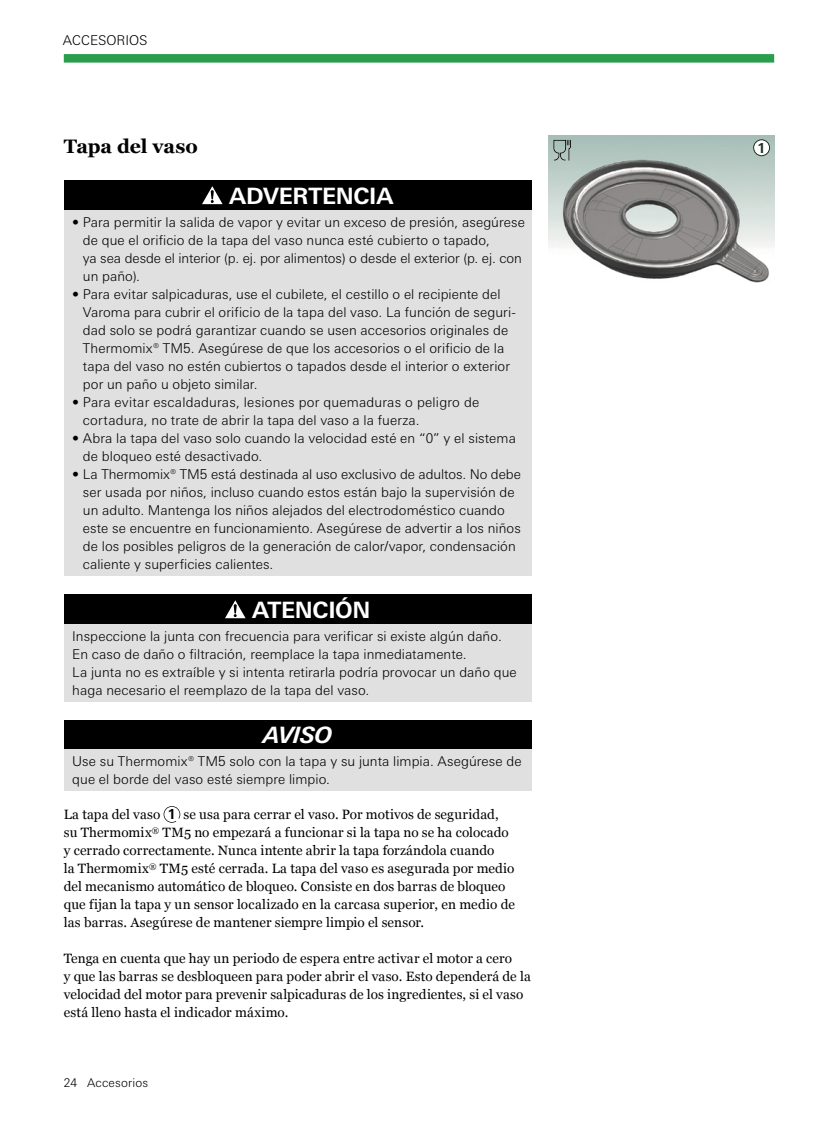
<style>
.page{position:relative;width:838px;height:1127px;background:#fff}
.page>*{position:absolute;margin:0;border:0;box-sizing:border-box;transform-origin:0 0}
.t1{font:700 22.5px "Univers Next W1 G";letter-spacing:-.015em;color:#fff}
.t2{font:italic 700 22.5px "Univers Next W1 G";letter-spacing:-.025em;color:#fff}
.t3{font:700 19.5px "Georgia";letter-spacing:-.005em;color:#000}
.t4{font:700 13.8px "Univers Next W1 G";color:#203025}
.t5{font:300 13.5px/18px "Univers Next W1 G";letter-spacing:.005em;color:#000}
.t6{font:13.5px/18px "Georgia";letter-spacing:.01em;color:#000}
.t7{font:300 12px "Univers Next W1 G";letter-spacing:.01em;color:#000}
.s1{font-family:"Univers Next W1 G";font-weight:700;font-size:13.8px}
</style>
<div class="page">
<div style="left:64px;top:54px;width:710px;height:9px;background:#299e4d"></div>
<img style="left:549px;top:135px;width:225px;height:148px">
<svg style="left:553px;top:140px;width:18px;height:20px"></svg>
<svg style="left:164px;top:806px;width:16px;height:17px"></svg>
<div style="left:64px;top:180px;width:467px;height:30px;background:#000"></div>
<div style="left:64px;top:210px;width:467px;height:366px;background:#e0e0e0"></div>
<svg style="left:202px;top:186px;width:21px;height:18px"></svg>
<div style="left:64px;top:594px;width:467px;height:30px;background:#000"></div>
<div style="left:64px;top:624px;width:467px;height:78px;background:#e0e0e0"></div>
<svg style="left:225px;top:600px;width:20px;height:18px"></svg>
<div style="left:64px;top:720px;width:467px;height:29px;background:#000"></div>
<div style="left:64px;top:749px;width:467px;height:42px;background:#e0e0e0"></div>
<div style="left:753px;top:140px;width:16px;height:16px;background:#fff;border-radius:50%"></div>
<div style="left:753px;top:139px;width:17px;height:17px;border:1px solid #203025;border-radius:50%"></div>
<p class="t5" style="left:63px;top:31px;width:86px">ACCESORIOS</p>
<h2 class="t3" style="left:64px;top:134px;width:136px">Tapa del vaso</h2>
<h1 class="t1" style="left:229px;top:183px;width:166px">ADVERTENCIA</h1>
<p class="t5" style="left:83px;top:213px;width:443px;text-indent:-11px">• Para permitir la salida de vapor y evitar un exceso de presión, asegúrese de que el orificio de la tapa del vaso nunca esté cubierto o tapado,<br>ya sea desde el interior (p. ej. por alimentos) o desde el exterior (p. ej. con un paño).</p>
<p class="t5" style="left:83px;top:285px;width:434px;text-indent:-11px">• Para evitar salpicaduras, use el cubilete, el cestillo o el recipiente del Varoma para cubrir el orificio de la tapa del vaso. La función de seguri&shy;dad solo se podrá garantizar cuando se usen accesorios originales de Thermomix® TM5. Asegúrese de que los accesorios o el orificio de la tapa del vaso no estén cubiertos o tapados desde el interior o exterior por un paño u objeto similar.</p>
<p class="t5" style="left:83px;top:393px;width:398px;text-indent:-11px">• Para evitar escaldaduras, lesiones por quemaduras o peligro de cortadura, no trate de abrir la tapa del vaso a la fuerza.</p>
<p class="t5" style="left:83px;top:429px;width:434px;text-indent:-11px">• Abra la tapa del vaso solo cuando la velocidad esté en “0” y el sistema de bloqueo esté desactivado.</p>
<p class="t5" style="left:83px;top:465px;width:439px;text-indent:-11px">• La Thermomix® TM5 está destinada al uso exclusivo de adultos. No debe ser usada por niños, incluso cuando estos están bajo la supervisión de un adulto. Mantenga los niños alejados del electrodoméstico cuando este se encuentre en funcionamiento. Asegúrese de advertir a los niños de los posibles peligros de la generación de calor/vapor, condensación caliente y superficies calientes.</p>
<h1 class="t1" style="left:252px;top:597px;width:120px">ATENCIÓN</h1>
<p class="t5" style="left:72px;top:627px;width:446px">Inspeccione la junta con frecuencia para verificar si existe algún daño.<br>En caso de daño o filtración, reemplace la tapa inmediatamente.<br>La junta no es extraíble y si intenta retirarla podría provocar un daño que haga necesario el reemplazo de la tapa del vaso.</p>
<h1 class="t2" style="left:263px;top:722px;width:71px">AVISO</h1>
<p class="t5" style="left:72px;top:752px;width:451px">Use su Thermomix® TM5 solo con la tapa y su junta limpia. Asegúrese de que el borde del vaso esté siempre limpio.</p>
<p class="t6" style="left:64px;top:806px;width:453px">La tapa del vaso <span class="s1">1</span> se usa para cerrar el vaso. Por motivos de seguridad, su -Thermomix<sup>®</sup> TM5 no empezará a funcionar si la tapa no se ha colocado y cerrado correctamente. Nunca intente abrir la tapa forzándola cuando<br>la -Thermomix<sup>®</sup> TM5 esté cerrada. La tapa del vaso es asegurada por medio del mecanismo automático de bloqueo. Consiste en dos barras de bloqueo que fijan la tapa y un sensor localizado en la carcasa superior, en medio de las barras. Asegúrese de mantener siempre limpio el sensor.</p>
<p class="t6" style="left:64px;top:950px;width:468px">Tenga en cuenta que hay un periodo de espera entre activar el motor a cero<br>y que las barras se desbloqueen para poder abrir el vaso. Esto dependerá de la velocidad del motor para prevenir salpicaduras de los ingredientes, si el vaso está lleno hasta el indicador máximo.</p>
<p class="t7" style="left:64px;top:1075px;width:15px">24</p>
<p class="t7" style="left:87px;top:1075px;width:62px">Accesorios</p>
<p class="t4" style="left:757px;top:140px;width:10px">1</p>
</div>
